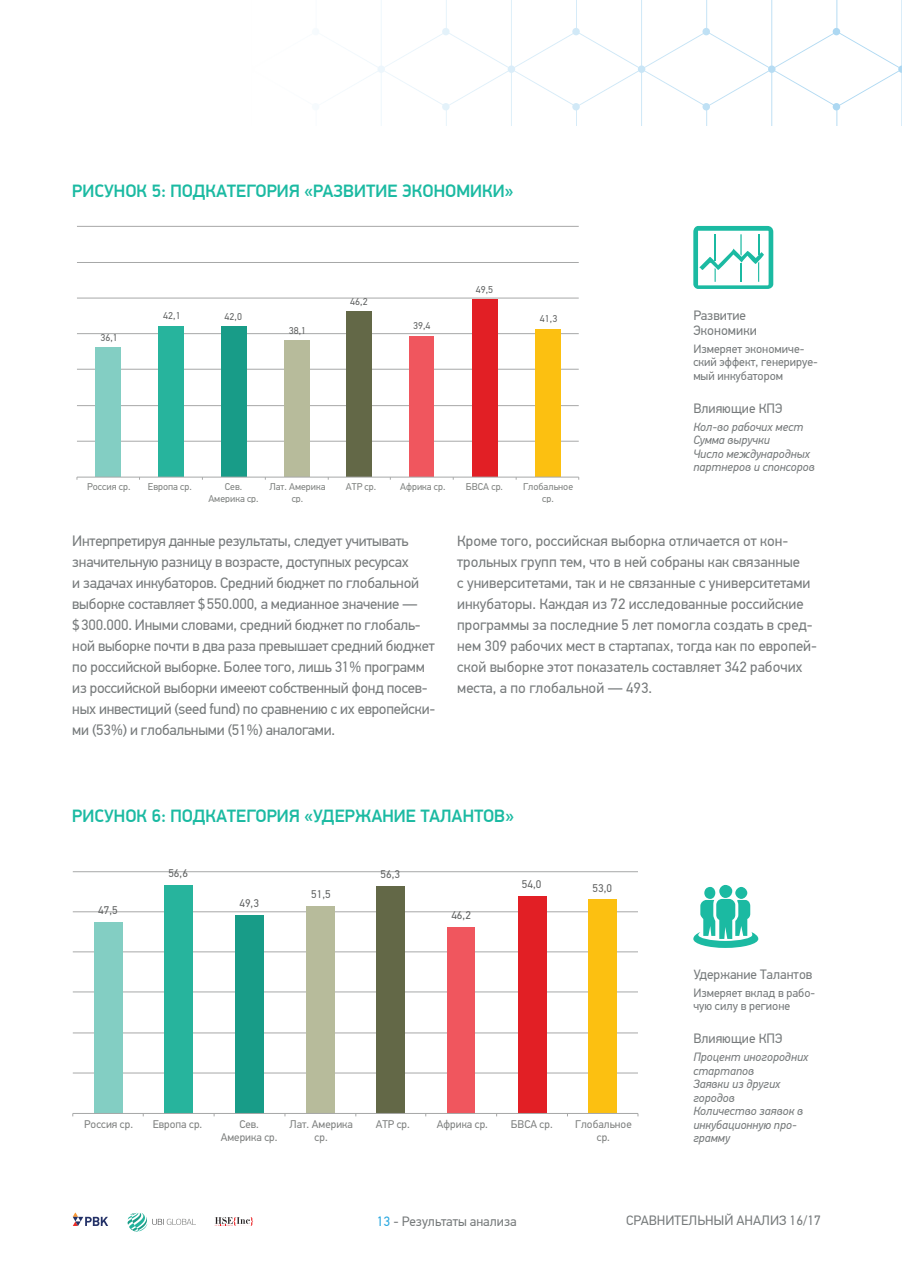
<style>
.page{position:relative;width:902px;height:1280px;background:#fff}
.page>*{position:absolute;margin:0;border:0;box-sizing:border-box;transform-origin:0 0}
.t1{font:500 18px "PF Din Display Pro";color:#1bbaa2}
.t2{font:15px/21px "PF Din Text Pro";letter-spacing:-.015em;color:#767a7b}
.t3{font:13.5px/15px "PF Din Text Pro";color:#767a7b}
.t4{font:italic 12px/13.5px "PF Din Text Pro";color:#767a7b}
.t5{font:12px/13.5px "PF Din Text Pro";color:#767a7b}
.t6{font:11.25px/13.5px "PF Din Text Pro";color:#7f8180;text-align:center}
.t7{font:11.25px "PF Din Text Pro";color:#5f6161}
.t8{font:9.9px/11.9px "PF Din Text Pro";color:#7f8280;text-align:center}
.t9{font:9.9px "PF Din Text Pro";color:#5f6161}
.s1{color:#28a7df}
</style>
<div class="page">
<svg style="left:127px;top:1213px;width:69px;height:19px"></svg>
<svg style="left:215px;top:1217px;width:38px;height:9px"></svg>
<svg style="left:73px;top:1213px;width:35px;height:13px"></svg>
<svg style="left:337px;top:0;width:564px;height:126px"></svg>
<hr style="left:77px;top:441px;width:501px;height:1px;background:#a7a8a8">
<hr style="left:77px;top:405px;width:501px;height:1px;background:#a7a8a8">
<hr style="left:77px;top:369px;width:501px;height:1px;background:#a7a8a8">
<hr style="left:77px;top:333px;width:501px;height:1px;background:#a7a8a8">
<hr style="left:77px;top:298px;width:501px;height:1px;background:#a7a8a8">
<hr style="left:77px;top:262px;width:501px;height:1px;background:#a7a8a8">
<hr style="left:77px;top:226px;width:501px;height:1px;background:#a7a8a8">
<div style="left:96px;top:348px;width:25px;height:129px;background:#83cec3"></div>
<div style="left:158px;top:326px;width:26px;height:151px;background:#27b49d"></div>
<div style="left:221px;top:327px;width:25px;height:150px;background:#189c88"></div>
<div style="left:284px;top:341px;width:25px;height:136px;background:#b7bb9b"></div>
<div style="left:347px;top:312px;width:25px;height:165px;background:#636847"></div>
<div style="left:472px;top:300px;width:25px;height:177px;background:#e21f25"></div>
<div style="left:535px;top:329px;width:25px;height:148px;background:#fcc011"></div>
<div style="left:409px;top:336px;width:25px;height:141px;background:#f0565e"></div>
<hr style="left:77px;top:477px;width:501px;height:1px;background:#a7a8a8">
<svg style="left:693px;top:226px;width:80px;height:63px"></svg>
<hr style="left:73px;top:1072px;width:565px;height:1px;background:#a7a8a8">
<hr style="left:73px;top:1032px;width:565px;height:1px;background:#a7a8a8">
<hr style="left:73px;top:991px;width:565px;height:1px;background:#a7a8a8">
<hr style="left:73px;top:951px;width:565px;height:1px;background:#a7a8a8">
<hr style="left:73px;top:911px;width:565px;height:1px;background:#a7a8a8">
<hr style="left:73px;top:871px;width:565px;height:1px;background:#a7a8a8">
<div style="left:94px;top:922px;width:28px;height:191px;background:#83cec3"></div>
<div style="left:165px;top:885px;width:28px;height:228px;background:#27b49d"></div>
<div style="left:235px;top:914px;width:28px;height:199px;background:#189c88"></div>
<div style="left:306px;top:906px;width:28px;height:207px;background:#b7bb9b"></div>
<div style="left:376px;top:886px;width:29px;height:227px;background:#636847"></div>
<div style="left:518px;top:895px;width:28px;height:218px;background:#e21f25"></div>
<div style="left:588px;top:899px;width:29px;height:214px;background:#fcc011"></div>
<div style="left:447px;top:927px;width:28px;height:186px;background:#f0565e"></div>
<hr style="left:73px;top:1113px;width:565px;height:1px;background:#a7a8a8">
<svg style="left:719px;top:885px;width:13px;height:13px"></svg>
<svg style="left:693px;top:887px;width:65px;height:61px"></svg>
<p class="t1" style="left:72px;top:181px;width:22px">Рисуно</p>
<p class="t1" style="left:137px;top:181px;width:378px">к 5: ПОДКАТЕГОРИЯ «РАЗВИТИЕ ЭКОНОМИКИ»</p>
<p class="t9" style="left:100px;top:331px;width:19px">36,1</p>
<p class="t9" style="left:163px;top:310px;width:19px">42,1</p>
<p class="t9" style="left:225px;top:310px;width:19px">42,0</p>
<p class="t9" style="left:289px;top:324px;width:19px">38,1</p>
<p class="t9" style="left:350px;top:295px;width:19px">46,2</p>
<p class="t9" style="left:413px;top:320px;width:19px">39,4</p>
<p class="t9" style="left:475px;top:283px;width:19px">49,5</p>
<p class="t9" style="left:540px;top:313px;width:19px">41,3</p>
<p class="t8" style="left:87px;top:481px;width:45px">Россия ср.</p>
<p class="t8" style="left:148px;top:481px;width:45px">Европа ср.</p>
<p class="t8" style="left:208px;top:481px;width:52px">Сев.<br>Америка ср.</p>
<p class="t8" style="left:269px;top:481px;width:58px">Лат. Америка</p>
<p class="t8" style="left:346px;top:481px;width:32px">АТР ср.</p>
<p class="t8" style="left:292px;top:492px;width:13px">ср.</p>
<p class="t8" style="left:400px;top:481px;width:47px">Африка ср.</p>
<p class="t8" style="left:466px;top:481px;width:39px">БВСА ср.</p>
<p class="t8" style="left:523px;top:481px;width:52px">Глобальное ср.</p>
<p class="t3" style="left:693px;top:308px;width:65px">Развитие<br>Экономики</p>
<p class="t5" style="left:693px;top:342px;width:126px">Измеряет экономиче&shy;ский эффект, генерируе&shy;мый инкубатором</p>
<p class="t3" style="left:693px;top:401px;width:91px">Влияющие КПЭ</p>
<p class="t4" style="left:693px;top:420px;width:123px">Кол-во рабочих мест<br>Сумма выручки<br>Число международных партнеров и спонсоров</p>
<p class="t2" style="left:72px;top:530px;width:364px">Интерпретируя данные результаты, следует учитывать значительную разницу в возрасте, доступных ресурсах<br>и задачах инкубаторов. Средний бюджет по глобальной выборке составляет $550.000, а медианное значение — $300.000. Иными словами, средний бюджет по глобаль&shy;ной выборке почти в два раза превышает средний бюджет по российской выборке. Более того, лишь 31% программ из российской выборки имееют собственный фонд посев&shy;ных инвестиций (seed fund) по сравнению с их европейски&shy;ми (53%) и глобальными (51%) аналогами.</p>
<p class="t2" style="left:457px;top:530px;width:361px">Кроме того, российская выборка отличается от кон&shy;трольных групп тем, что в ней собраны как связанные<br>с университетами, так и не связанные с университетами инкубаторы. Каждая из 72 исследованные российские программы за последние 5 лет помогла создать в сред&shy;нем 309 рабочих мест в стартапах, тогда как по европей&shy;ской выборке этот показатель составляет 342 рабочих места, а по глобальной — 493.</p>
<p class="t1" style="left:72px;top:805px;width:22px">Рисуно</p>
<p class="t1" style="left:137px;top:805px;width:379px">к 6: ПОДКАТЕГОРИЯ «УДЕРЖАНИЕ ТАЛАНТОВ»</p>
<p class="t7" style="left:98px;top:903px;width:21px">47,5</p>
<p class="t7" style="left:168px;top:867px;width:21px">56,6</p>
<p class="t7" style="left:239px;top:896px;width:21px">49,3</p>
<p class="t7" style="left:311px;top:887px;width:21px">51,5</p>
<p class="t7" style="left:380px;top:868px;width:21px">56,3</p>
<p class="t7" style="left:451px;top:909px;width:21px">46,2</p>
<p class="t7" style="left:522px;top:877px;width:21px">54,0</p>
<p class="t7" style="left:592px;top:881px;width:21px">53,0</p>
<p class="t6" style="left:84px;top:1117px;width:50px">Россия ср.</p>
<p class="t6" style="left:153px;top:1117px;width:51px">Европа ср.</p>
<p class="t6" style="left:221px;top:1117px;width:58px">Сев.<br>Америка ср.</p>
<p class="t6" style="left:289px;top:1117px;width:65px">Лат. Америка</p>
<p class="t6" style="left:376px;top:1117px;width:36px">АТР ср.</p>
<p class="t6" style="left:314px;top:1131px;width:15px">ср.</p>
<p class="t6" style="left:437px;top:1117px;width:53px">Африка ср.</p>
<p class="t6" style="left:511px;top:1117px;width:43px">БВСА ср.</p>
<p class="t6" style="left:575px;top:1117px;width:58px">Глобальное ср.</p>
<p class="t3" style="left:693px;top:967px;width:121px">Удержание Талантов</p>
<p class="t5" style="left:693px;top:986px;width:123px">Измеряет вклад в рабо&shy;чую силу в регионе</p>
<p class="t3" style="left:693px;top:1031px;width:91px">Влияющие КПЭ</p>
<p class="t4" style="left:693px;top:1050px;width:117px">Процент иногородних стартапов<br>Заявки из других городов<br>Количество заявок в инкубационную про&shy;грамму</p>
<p class="t3" style="left:377px;top:1213px;width:141px"><span class="s1">13</span> - Результаты анализа</p>
<p class="t3" style="left:626px;top:1213px;width:196px">СРАВНИТЕЛЬНЫЙ АНАЛИЗ 16/17</p>
</div>
